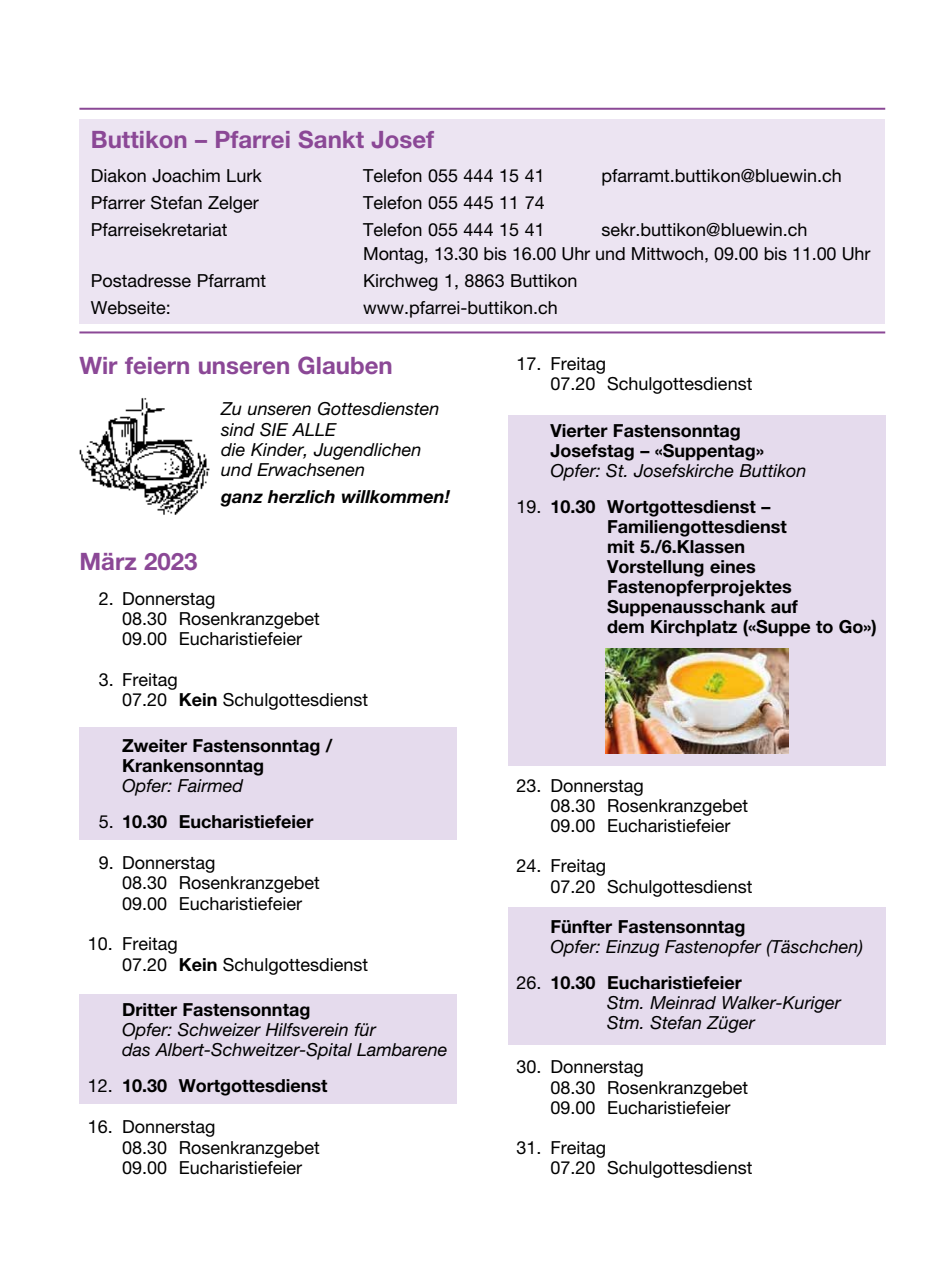
<style>
.page{position:relative;width:942px;height:1276px;background:#fff}
.page>*{position:absolute;margin:0;border:0;box-sizing:border-box;transform-origin:0 0}
.t1{font:700 24px "Helvetica Neue LT Pro";color:#8b4896}
.t2{font:18px/20.4px "Helvetica Neue LT Pro";color:#000}
.t3{font:700 18px/20px "Helvetica Neue LT Pro";color:#000}
.t4{font:italic 18px/20.4px "Helvetica Neue LT Pro";color:#000}
.t5{font:italic 700 18px "Helvetica Neue LT Pro";color:#000}
.s1{font-weight:700}
.s2{font-weight:400}
.s3{font-style:normal}
.s4{font-weight:700;font-style:normal}
</style>
<div class="page">
<hr style="left:79px;top:108px;width:805px;height:2px;background:#8b4896">
<hr style="left:79px;top:331px;width:805px;height:2px;background:#8b4896">
<img style="left:79px;top:398px;width:131px;height:117px">
<div style="left:79px;top:727px;width:377px;height:112px;background:#e5dbed"></div>
<div style="left:507px;top:415px;width:377px;height:350px;background:#e5dbed"></div>
<div style="left:79px;top:994px;width:377px;height:109px;background:#e5dbed"></div>
<div style="left:507px;top:906px;width:377px;height:138px;background:#e5dbed"></div>
<div style="left:79px;top:119px;width:805px;height:204px;background:#ece4f2"></div>
<img style="left:605px;top:649px;width:182px;height:104px">
<h1 class="t1" style="left:91px;top:125px;width:345px">Buttikon – Pfarrei Sankt Josef</h1>
<p class="t2" style="left:91px;top:165px;width:172px">Diakon Joachim Lurk</p>
<p class="t2" style="left:363px;top:165px;width:183px">Telefon 055 444 15 41</p>
<p class="t2" style="left:601px;top:165px;width:242px">pfarramt.buttikon@bluewin.ch</p>
<p class="t2" style="left:91px;top:192px;width:169px">Pfarrer Stefan Zelger</p>
<p class="t2" style="left:363px;top:192px;width:183px">Telefon 055 445 11 74</p>
<p class="t2" style="left:91px;top:219px;width:138px">Pfarreisekretariat</p>
<p class="t2" style="left:363px;top:219px;width:183px">Telefon 055 444 15 41</p>
<p class="t2" style="left:363px;top:218px;width:508px;line-height:24px;text-indent:238px">sekr.buttikon@bluewin.ch<br>Montag, 13.30 bis 16.00 Uhr und Mittwoch, 09.00 bis 11.00 Uhr</p>
<p class="t2" style="left:91px;top:270px;width:177px">Postadresse Pfarramt</p>
<p class="t2" style="left:363px;top:270px;width:216px">Kirchweg 1, 8863 Buttikon</p>
<p class="t2" style="left:91px;top:297px;width:82px">Webseite:</p>
<p class="t2" style="left:363px;top:297px;width:196px">www.pfarrei-buttikon.ch</p>
<h1 class="t1" style="left:79px;top:351px;width:315px">Wir feiern unseren Glauben</h1>
<p class="t4" style="left:221px;top:398px;width:220px">Zu unseren Gottesdiensten sind SIE ALLE<br>die Kinder, Jugendlichen und Erwachsenen</p>
<p class="t5" style="left:221px;top:485px;width:230px">ganz herzlich willkommen!</p>
<h1 class="t1" style="left:79px;top:546px;width:120px">März 2023</h1>
<p class="t2" style="left:122px;top:588px;width:199px;text-indent:-23px">2. Donnerstag<br>08.30 Rosenkranzgebet<br>09.00 Eucharistiefeier</p>
<p class="t2" style="left:122px;top:669px;width:247px;text-indent:-23px">3. Freitag<br>07.20 <span class="s1">Kein</span> Schulgottesdienst</p>
<p class="t3" style="left:122px;top:735px;width:212px">Zweiter Fastensonntag /<br>Krankensonntag</p>
<p class="t4" style="left:122px;top:775px;width:123px">Opfer: Fairmed</p>
<p class="t3" style="left:99px;top:811px;width:216px"><span class="s2">5.</span> 10.30 Eucharistiefeier</p>
<p class="t2" style="left:122px;top:852px;width:199px;text-indent:-23px">9. Donnerstag<br>08.30 Rosenkranzgebet<br>09.00 Eucharistiefeier</p>
<p class="t2" style="left:122px;top:933px;width:247px;text-indent:-34px">10. Freitag<br>07.20 <span class="s1">Kein</span> Schulgottesdienst</p>
<p class="t3" style="left:122px;top:998px;width:190px">Dritter Fastensonntag</p>
<p class="t4" style="left:122px;top:1018px;width:327px">Opfer: Schweizer Hilfsverein für<br>das Albert-Schweitzer-Spital Lambarene</p>
<p class="t3" style="left:88px;top:1074px;width:241px"><span class="s2">12.</span> 10.30 Wortgottesdienst</p>
<p class="t2" style="left:122px;top:1116px;width:199px;text-indent:-34px">16. Donnerstag<br>08.30 Rosenkranzgebet<br>09.00 Eucharistiefeier</p>
<p class="t2" style="left:550px;top:353px;width:203px;text-indent:-34px">17. Freitag<br>07.20 Schulgottesdienst</p>
<p class="t3" style="left:550px;top:420px;width:215px">Vierter Fastensonntag<br>Josefstag – «Suppentag»</p>
<p class="t4" style="left:550px;top:460px;width:257px">Opfer: St. Josefskirche Buttikon</p>
<p class="t3" style="left:607px;top:496px;width:271px;text-indent:-91px"><span class="s2">19.</span> 10.30 Wortgottesdienst –<br>Familiengottesdienst<br>mit 5./6.Klassen<br>Vorstellung eines<br>Fastenopferprojektes<br>Suppenausschank auf<br>dem Kirchplatz («Suppe to Go»)</p>
<p class="t2" style="left:550px;top:775px;width:199px;text-indent:-34px">23. Donnerstag<br>08.30 Rosenkranzgebet<br>09.00 Eucharistiefeier</p>
<p class="t2" style="left:550px;top:856px;width:203px;text-indent:-34px">24. Freitag<br>07.20 Schulgottesdienst</p>
<p class="t3" style="left:550px;top:916px;width:196px">Fünfter Fastensonntag</p>
<p class="t4" style="left:550px;top:936px;width:314px">Opfer: Einzug Fastenopfer (Täschchen)</p>
<p class="t4" style="left:607px;top:972px;width:235px;text-indent:-91px"><span class="s3">26.</span> <span class="s4">10.30 Eucharistiefeier<br></span>Stm. Meinrad Walker-Kuriger<br>Stm. Stefan Züger</p>
<p class="t2" style="left:550px;top:1056px;width:199px;text-indent:-34px">30. Donnerstag<br>08.30 Rosenkranzgebet<br>09.00 Eucharistiefeier</p>
<p class="t2" style="left:550px;top:1137px;width:203px;text-indent:-34px">31. Freitag<br>07.20 Schulgottesdienst</p>
</div>
